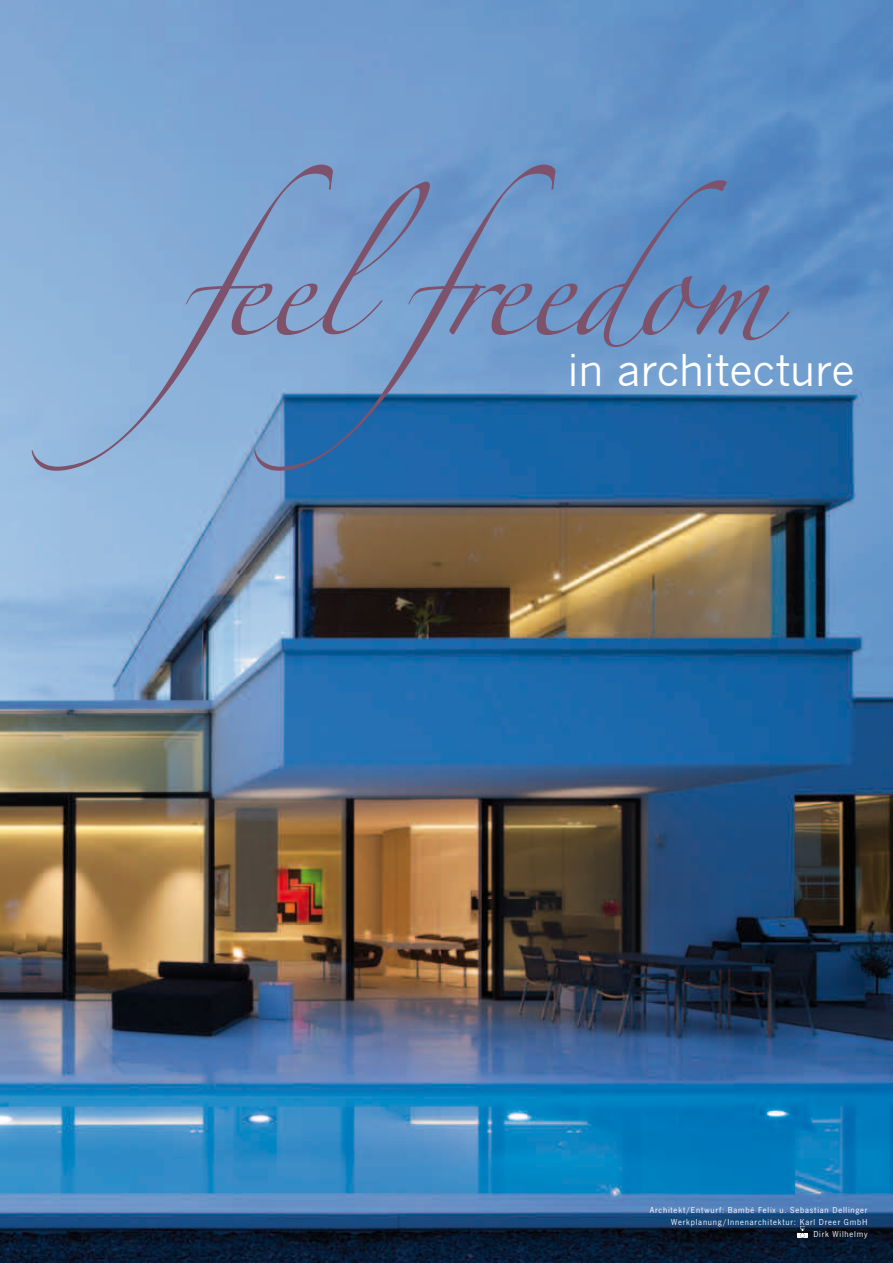
<style>
.page{position:relative;width:893px;height:1263px;background:#fff}
.page>*{position:absolute;margin:0;border:0;box-sizing:border-box;transform-origin:0 0}
.t1{font:90.6px "Zapfino";letter-spacing:-.015em;color:#7f526b}
.t2{font:42.75px "News Gothic";letter-spacing:-.015em;color:#fff}
.t3{font:9px/12px "News Got T";letter-spacing:.09em;color:#fff;text-align:right}
</style>
<div class="page">
<img style="left:0;top:0;width:893px;height:1263px">
<svg style="left:798px;top:1226px;width:10px;height:11px"></svg>
<h1 class="t1" style="left:180px;top:249px;width:593px">feelfreedom</h1>
<h2 class="t2" style="left:567px;top:346px;width:289px">in architecture</h2>
<p class="t3" style="left:650px;top:1204px;width:219px">Architekt/Entwurf: Bambé Felix u. Sebastian Dellinger<br>Werkplanung/Innenarchitektur: Karl Dreer GmbH<br>Dirk Wilhelmy</p>
</div>
